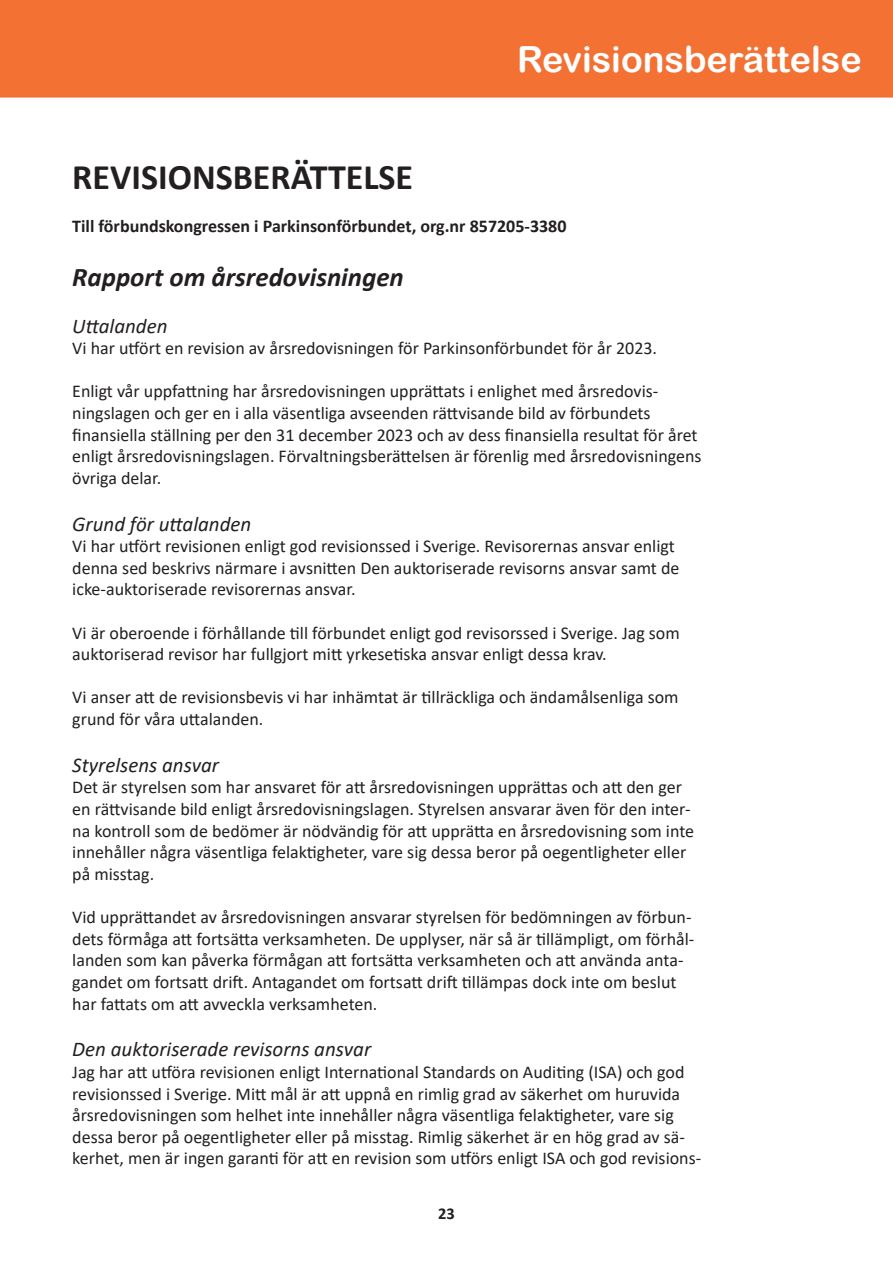
<style>
.page{position:relative;width:893px;height:1263px;background:#fff}
.page>*{position:absolute;margin:0;border:0;box-sizing:border-box;transform-origin:0 0}
.t1{font:36px "Arial Rounded MT Bold";color:#fff}
.t2{font:700 36px "Calibri";color:#231f20}
.t3{font:italic 700 27px "Calibri";color:#231f20}
.t4{font:italic 21px "Calibri";color:#231f20}
.t5{font:18px/21.6px "Calibri";color:#231f20}
.t6{font:700 18px "Calibri";color:#231f20}
.t7{font:700 16.5px "Calibri";color:#231f20}
</style>
<div class="page">
<div style="left:0;top:0;width:893px;height:98px;background:#f37133"></div>
<h1 class="t1" style="left:517px;top:38px;width:346px">Revisionsberättelse</h1>
<h1 class="t2" style="left:72px;top:151px;width:342px">REVISIONSBERÄTTELSE</h1>
<p class="t6" style="left:72px;top:213px;width:496px">Till förbundskongressen i Parkinsonförbundet, org.nr 857205-3380</p>
<h2 class="t3" style="left:72px;top:258px;width:333px">Rapport om årsredovisningen</h2>
<p class="t4" style="left:72px;top:311px;width:97px">Uttalanden</p>
<p class="t5" style="left:72px;top:337px;width:586px">Vi har utfört en revision av årsredovisningen för Parkinsonförbundet för år 2023.</p>
<p class="t5" style="left:72px;top:380px;width:631px">Enligt vår uppfattning har årsredovisningen upprättats i enlighet med årsredovis&shy;ningslagen och ger en i alla väsentliga avseenden rättvisande bild av förbundets finansiella ställning per den 31 december 2023 och av dess finansiella resultat för året enligt årsredovisningslagen. Förvaltningsberättelsen är förenlig med årsredovisningens övriga delar.</p>
<p class="t4" style="left:72px;top:509px;width:181px">Grund för uttalanden</p>
<p class="t5" style="left:72px;top:535px;width:609px">Vi har utfört revisionen enligt god revisionssed i Sverige. Revisorernas ansvar enligt denna sed beskrivs närmare i avsnitten Den auktoriserade revisorns ansvar samt de icke-auktoriserade revisorernas ansvar.</p>
<p class="t5" style="left:72px;top:621px;width:609px">Vi är oberoende i förhållande till förbundet enligt god revisorssed i Sverige. Jag som auktoriserad revisor har fullgjort mitt yrkesetiska ansvar enligt dessa krav.</p>
<p class="t5" style="left:72px;top:686px;width:608px">Vi anser att de revisionsbevis vi har inhämtat är tillräckliga och ändamålsenliga som grund för våra uttalanden.</p>
<p class="t4" style="left:72px;top:750px;width:148px">Styrelsens ansvar</p>
<p class="t5" style="left:72px;top:776px;width:623px">Det är styrelsen som har ansvaret för att årsredovisningen upprättas och att den ger en rättvisande bild enligt årsredovisningslagen. Styrelsen ansvarar även för den inter&shy;na kontroll som de bedömer är nödvändig för att upprätta en årsredovisning som inte innehåller några väsentliga felaktigheter, vare sig dessa beror på oegentligheter eller på misstag.</p>
<p class="t5" style="left:72px;top:906px;width:624px">Vid upprättandet av årsredovisningen ansvarar styrelsen för bedömningen av förbun&shy;dets förmåga att fortsätta verksamheten. De upplyser, när så är tillämpligt, om förhål&shy;landen som kan påverka förmågan att fortsätta verksamheten och att använda anta&shy;gandet om fortsatt drift. Antagandet om fortsatt drift tillämpas dock inte om beslut har fattats om att avveckla verksamheten.</p>
<p class="t4" style="left:72px;top:1035px;width:300px">Den auktoriserade revisorns ansvar</p>
<p class="t5" style="left:72px;top:1061px;width:630px">Jag har att utföra revisionen enligt International Standards on Auditing (ISA) och god revisionssed i Sverige. Mitt mål är att uppnå en rimlig grad av säkerhet om huruvida årsredovisningen som helhet inte innehåller några väsentliga felaktigheter, vare sig dessa beror på oegentligheter eller på misstag. Rimlig säkerhet är en hög grad av sä&shy;kerhet, men är ingen garanti för att en revision som utförs enligt ISA och god revisions-</p>
<p class="t7" style="left:438px;top:1201px;width:18px">23</p>
</div>
